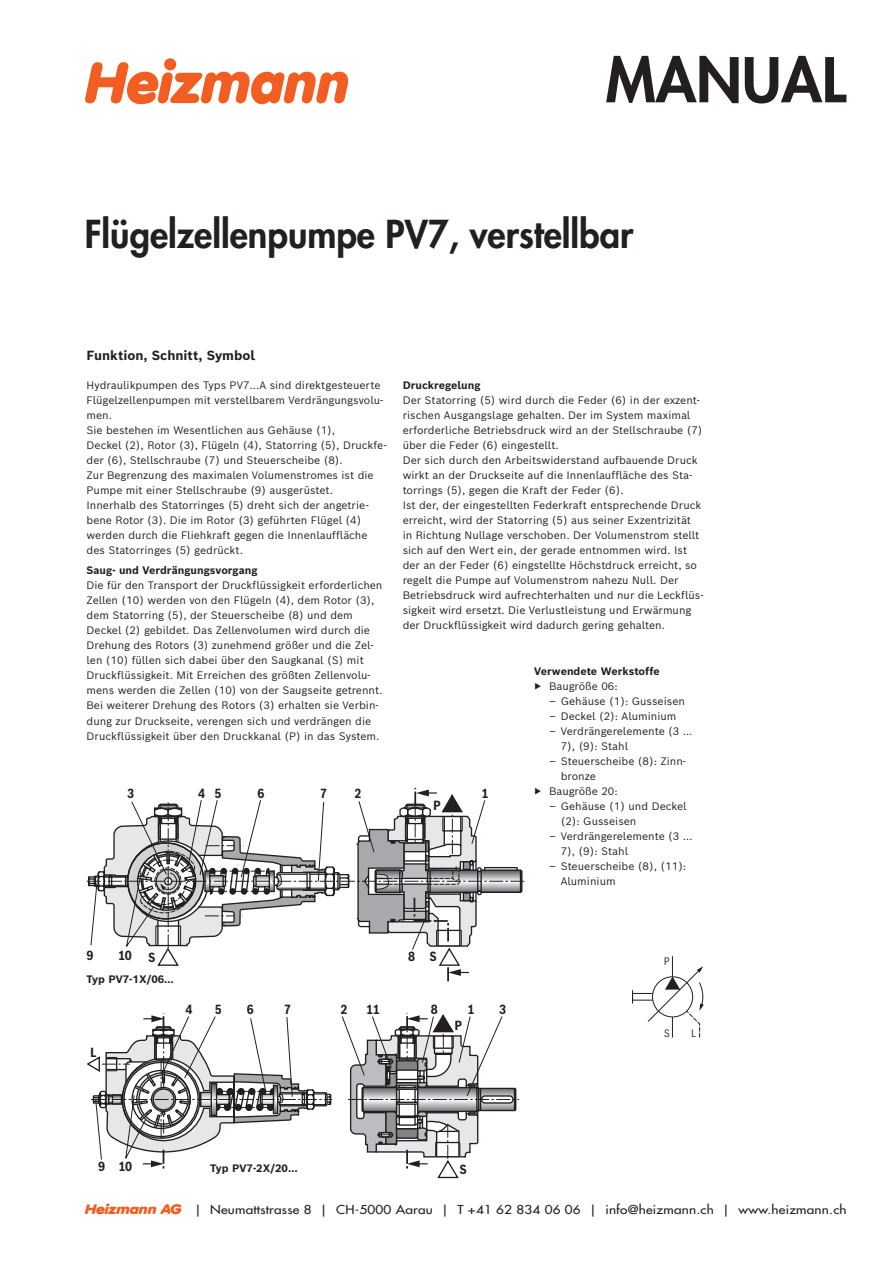
<style>
.page{position:relative;width:893px;height:1263px;background:#fff}
.page>*{position:absolute;margin:0;border:0;box-sizing:border-box;transform-origin:0 0}
.t1{font:800 60px "Futura Std";color:#231f20}
.t2{font:italic 900 57px "VAG Rounded Next";color:#f25e21}
.t3{font:800 37.5px "Futura Std";color:#231f20}
.t4{font:700 13.05px "Bosch Sans Cond";color:#231f20}
.t5{font:700 13.05px "Bosch Sans";color:#231f20}
.t6{font:500 12px "Futura Std";letter-spacing:.015em;color:#231f20;scale:1.13 1}
.t7{font:10.65px/15px "Bosch Sans";color:#231f20}
.t8{font:700 10.65px "Bosch Sans";color:#231f20}
.t9{font:10.65px "Bosch Sans Cond";color:#231f20}
.s1{font-family:"VAG Rounded Next";font-weight:900;font-style:italic;font-size:13.5px;color:#f25e21}
</style>
<div class="page">
<svg style="left:632px;top:956px;width:72px;height:82px"></svg>
<svg style="left:87px;top:787px;width:437px;height:194px"></svg>
<svg style="left:87px;top:1013px;width:432px;height:165px"></svg>
<h2 class="t2" style="left:85px;top:43px;width:265px">Heizmann</h2>
<h1 class="t1" style="left:605px;top:42px;width:242px">MANUAL</h1>
<h3 class="t3" style="left:85px;top:210px;width:550px">Flügelzellenpumpe PV7, verstellbar</h3>
<p class="t5" style="left:87px;top:347px;width:170px">Funktion, Schnitt, Symbol</p>
<p class="t8" style="left:403px;top:378px;width:79px">Druckregelung</p>
<p class="t7" style="left:403px;top:392px;width:303px">Der Statorring (5) wird durch die Feder (6) in der exzent&shy;rischen Ausgangslage gehalten. Der im System maximal erforderliche Betriebsdruck wird an der Stellschraube (7) über die Feder (6) eingestellt.<br>Der sich durch den Arbeitswiderstand aufbauende Druck wirkt an der Druckseite auf die Innenlauffläche des Sta&shy;torrings (5), gegen die Kraft der Feder (6).<br>Ist der, der eingestellten Federkraft entsprechende Druck erreicht, wird der Statorring (5) aus seiner Exzentrizität<br>in Richtung Nullage verschoben. Der Volumenstrom stellt sich auf den Wert ein, der gerade entnommen wird. Ist der an der Feder (6) eingstellte Höchstdruck erreicht, so regelt die Pumpe auf Volumenstrom nahezu Null. Der Betriebsdruck wird aufrechterhalten und nur die Leckflüs&shy;sigkeit wird ersetzt. Die Verlustleistung und Erwärmung der Druckflüssigkeit wird dadurch gering gehalten.</p>
<p class="t7" style="left:87px;top:377px;width:302px">Hydraulikpumpen des Typs PV7...A sind direktgesteuerte Flügelzellenpumpen mit verstellbarem Verdrängungsvolu&shy;men.<br>Sie bestehen im Wesentlichen aus Gehäuse (1),<br>Deckel (2), Rotor (3), Flügeln (4), Statorring (5), Druckfe&shy;der (6), Stellschraube (7) und Steuerscheibe (8).<br>Zur Begrenzung des maximalen Volumenstromes ist die Pumpe mit einer Stellschraube (9) ausgerüstet.<br>Innerhalb des Statorringes (5) dreht sich der angetrie&shy;bene Rotor (3). Die im Rotor (3) geführten Flügel (4) werden durch die Fliehkraft gegen die Innenlauffläche des Statorringes (5) gedrückt.</p>
<p class="t8" style="left:87px;top:563px;width:173px">Saug- und Verdrängungsvorgang</p>
<p class="t7" style="left:87px;top:577px;width:298px">Die für den Transport der Druckflüssigkeit erforderlichen Zellen (10) werden von den Flügeln (4), dem Rotor (3), dem Statorring (5), der Steuerscheibe (8) und dem Deckel (2) gebildet. Das Zellenvolumen wird durch die Drehung des Rotors (3) zunehmend größer und die Zel&shy;len (10) füllen sich dabei über den Saugkanal (S) mit Druckflüssigkeit. Mit Erreichen des größten Zellenvolu&shy;mens werden die Zellen (10) von der Saugseite getrennt.<br>Bei weiterer Drehung des Rotors (3) erhalten sie Verbin&shy;dung zur Druckseite, verengen sich und verdrängen die Druckflüssigkeit über den Druckkanal (P) in das System.</p>
<p class="t8" style="left:534px;top:664px;width:127px">Verwendete Werkstoffe</p>
<p class="t7" style="left:534px;top:678px;width:85px">▶ Baugröße 06:</p>
<p class="t7" style="left:549px;top:693px;width:137px">– Gehäuse (1): Gusseisen</p>
<p class="t7" style="left:549px;top:708px;width:129px">– Deckel (2): Aluminium</p>
<p class="t7" style="left:561px;top:723px;width:133px;text-indent:-11px">– Verdrängerelemente (3 …<br>7), (9): Stahl</p>
<p class="t7" style="left:549px;top:753px;width:138px">– Steuerscheibe (8): Zinn-</p>
<p class="t7" style="left:561px;top:768px;width:37px">bronze</p>
<p class="t7" style="left:534px;top:783px;width:85px">▶ Baugröße 20:</p>
<p class="t7" style="left:561px;top:798px;width:127px;text-indent:-11px">– Gehäuse (1) und Deckel (2): Gusseisen</p>
<p class="t7" style="left:561px;top:828px;width:133px;text-indent:-11px">– Verdrängerelemente (3 …<br>7), (9): Stahl</p>
<p class="t7" style="left:561px;top:859px;width:127px;text-indent:-11px">– Steuerscheibe (8), (11):<br>Aluminium</p>
<p class="t4" style="left:127px;top:783px;width:9px">3</p>
<p class="t4" style="left:257px;top:783px;width:9px">6</p>
<p class="t4" style="left:198px;top:783px;width:9px">4</p>
<p class="t4" style="left:320px;top:784px;width:9px">7</p>
<p class="t4" style="left:354px;top:784px;width:9px">2</p>
<p class="t4" style="left:481px;top:784px;width:9px">1</p>
<p class="t4" style="left:214px;top:783px;width:9px">5</p>
<p class="t4" style="left:433px;top:795px;width:9px">P</p>
<p class="t4" style="left:87px;top:945px;width:9px">9</p>
<p class="t4" style="left:118px;top:946px;width:15px">10</p>
<p class="t4" style="left:149px;top:948px;width:8px">S</p>
<p class="t4" style="left:408px;top:947px;width:30px">8 S</p>
<p class="t8" style="left:87px;top:972px;width:89px">Typ PV7-1X/06…</p>
<p class="t4" style="left:91px;top:1042px;width:7px">L</p>
<p class="t4" style="left:185px;top:1000px;width:9px">4</p>
<p class="t4" style="left:215px;top:1000px;width:9px">5</p>
<p class="t4" style="left:247px;top:1000px;width:9px">6</p>
<p class="t4" style="left:284px;top:1000px;width:9px">7</p>
<p class="t4" style="left:340px;top:1000px;width:9px">2</p>
<p class="t4" style="left:366px;top:1000px;width:15px">11</p>
<p class="t4" style="left:431px;top:1000px;width:9px">8</p>
<p class="t4" style="left:467px;top:1000px;width:9px">1</p>
<p class="t4" style="left:499px;top:1000px;width:9px">3</p>
<p class="t4" style="left:455px;top:1015px;width:9px">P</p>
<p class="t4" style="left:98px;top:1156px;width:35px">9 10</p>
<p class="t8" style="left:210px;top:1160px;width:89px">Typ PV7-2X/20…</p>
<p class="t4" style="left:460px;top:1159px;width:8px">S</p>
<p class="t9" style="left:664px;top:953px;width:7px">P</p>
<p class="t9" style="left:664px;top:1025px;width:7px">S</p>
<p class="t9" style="left:691px;top:1025px;width:6px">L</p>
<p class="t6" style="left:85px;top:1202px;width:675px"><span class="s1">Heizmann AG</span> | Neumattstrasse 8 | CH-5000 Aarau | T +41 62 834 06 06 | info@heizmann.ch | www.heizmann.ch</p>
</div>
